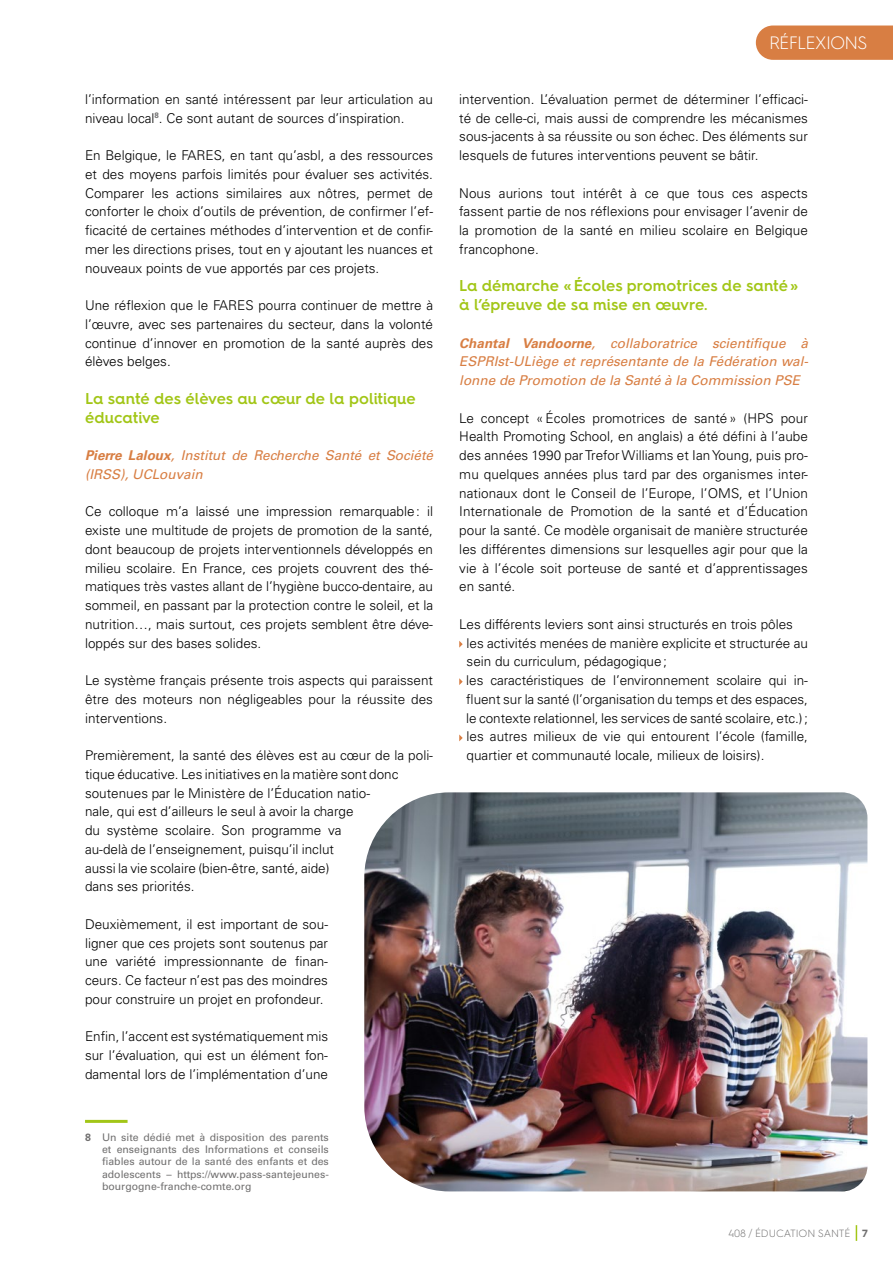
<style>
.page{position:relative;width:893px;height:1263px;background:#fff}
.page>*{position:absolute;margin:0;border:0;box-sizing:border-box;transform-origin:0 0}
.t1{font:300 18px "Hurme Geometric Sans 4";letter-spacing:-.05em;color:#fff}
.t2{font:600 15.75px/18.8px "Hurme Geometric Sans 4";color:#a2c617}
.t3{font:300 13.5px/18.8px "Univers LT Std";color:#000;text-align:justify}
.t4{font:italic 13.5px/18.8px "Univers LT Std";color:#d87e43}
.t5{font:10.5px/12.5px "Univers LT Std";color:#706f6f;text-align:justify}
.t6{font:300 10.5px "Hurme Geometric Sans 4";letter-spacing:-.01em;color:#706f6f}
.s1{font-weight:700}
</style>
<div class="page">
<svg style="left:856px;top:1225px;width:1px;height:16px"></svg>
<svg style="left:459px;top:641px;width:4px;height:7px"></svg>
<svg style="left:459px;top:678px;width:4px;height:7px"></svg>
<svg style="left:459px;top:734px;width:4px;height:7px"></svg>
<div style="left:756px;top:26px;width:137px;height:34px;background:#d87e43"></div>
<hr style="left:85px;top:1120px;width:43px;height:3px;background:#a2c617">
<img style="left:364px;top:792px;width:503px;height:399px">
<p class="t3" style="left:85px;top:90px;width:349px">l’information en santé intéressent par leur articulation au niveau local<sup>8</sup>. Ce sont autant de sources d’inspiration.</p>
<p class="t3" style="left:85px;top:146px;width:350px">En Belgique, le FARES, en tant qu’asbl, a des ressources et des moyens parfois limités pour évaluer ses activités.<br>Comparer les actions similaires aux nôtres, permet de conforter le choix d’outils de prévention, de confirmer l’ef&shy;ficacité de certaines méthodes d’intervention et de confir&shy;mer les directions prises, tout en y ajoutant les nuances et nouveaux points de vue apportés par ces projets.</p>
<p class="t3" style="left:85px;top:296px;width:350px">Une réflexion que le FARES pourra continuer de mettre à l’œuvre, avec ses partenaires du secteur, dans la volonté continue d’innover en promotion de la santé auprès des élèves belges.</p>
<p class="t2" style="left:85px;top:389px;width:332px">La santé des élèves au cœur de la politique éducative</p>
<p class="t4" style="left:85px;top:446px;width:350px"><span class="s1">Pierre Laloux</span>, Institut de Recherche Santé et Société (IRSS), UCLouvain</p>
<p class="t3" style="left:85px;top:502px;width:350px">Ce colloque m’a laissé une impression remarquable: il existe une multitude de projets de promotion de la santé, dont beaucoup de projets interventionnels développés en milieu scolaire. En France, ces projets couvrent des thé&shy;matiques très vastes allant de l’hygiène bucco-dentaire, au sommeil, en passant par la protection contre le soleil, et la nutrition…, mais surtout, ces projets semblent être déve&shy;loppés sur des bases solides.</p>
<p class="t3" style="left:85px;top:671px;width:350px">Le système français présente trois aspects qui paraissent être des moteurs non négligeables pour la réussite des interventions.</p>
<p class="t3" style="left:85px;top:746px;width:350px;text-align:left">Premièrement, la santé des élèves est au cœur de la poli&shy;tique éducative. Les initiatives en la matière sont donc soutenues par le Ministère de l’Éducation natio-<br>nale, qui est d’ailleurs le seul à avoir la charge<br>du système scolaire. Son programme va<br>au-delà de l’enseignement, puisqu’il inclut<br>aussi la vie scolaire (bien-être, santé, aide)<br>dans ses priorités.</p>
<p class="t3" style="left:85px;top:915px;width:245px">Deuxièmement, il est important de sou&shy;ligner que ces projets sont soutenus par une variété impressionnante de finan&shy;ceurs. Ce facteur n’est pas des moindres pour construire un projet en profondeur.</p>
<p class="t3" style="left:85px;top:1027px;width:245px">Enfin, l’accent est systématiquement mis sur l’évaluation, qui est un élément fon&shy;damental lors de l’implémentation d’une</p>
<p class="t5" style="left:102px;top:1130px;width:228px;text-indent:-17px"><span class="s1">8</span> Un site dédié met à disposition des parents et enseignants des Informations et conseils fiables autour de la santé des enfants et des adolescents – https://www.pass-santejeunes&shy;bourgogne-franche-comte.org</p>
<h1 class="t1" style="left:769px;top:30px;width:100px">RÉFLEXIONS</h1>
<p class="t3" style="left:459px;top:90px;width:350px">intervention. L’évaluation permet de déterminer l’efficaci&shy;té de celle-ci, mais aussi de comprendre les mécanismes sous-jacents à sa réussite ou son échec. Des éléments sur lesquels de futures interventions peuvent se bâtir.</p>
<p class="t3" style="left:459px;top:183px;width:350px">Nous aurions tout intérêt à ce que tous ces aspects fassent partie de nos réflexions pour envisager l’avenir de la promotion de la santé en milieu scolaire en Belgique francophone.</p>
<p class="t2" style="left:459px;top:276px;width:341px">La démarche «Écoles promotrices de santé» à l’épreuve de sa mise en œuvre.</p>
<p class="t4" style="left:459px;top:334px;width:350px;text-align:justify"><span class="s1">Chantal Vandoorne</span>, collaboratrice scientifique à ESPRIst-ULiège et représentante de la Fédération wal&shy;lonne de Promotion de la Santé à la Commission PSE</p>
<p class="t3" style="left:459px;top:408px;width:350px">Le concept «Écoles promotrices de santé» (HPS pour Health Promoting School, en anglais) a été défini à l’aube des années 1990 par Trefor Williams et Ian Young, puis pro&shy;mu quelques années plus tard par des organismes inter&shy;nationaux dont le Conseil de l’Europe, l’OMS, et l’Union Internationale de Promotion de la santé et d’Éducation pour la santé. Ce modèle organisait de manière structurée les différentes dimensions sur lesquelles agir pour que la vie à l’école soit porteuse de santé et d’apprentissages en santé.</p>
<p class="t3" style="left:466px;top:615px;width:343px;text-align:left;text-indent:-7px">Les différents leviers sont ainsi structurés en trois pôles les activités menées de manière explicite et structurée au sein du curriculum, pédagogique;<br>les caractéristiques de l’environnement scolaire qui in&shy;fluent sur la santé (l’organisation du temps et des espaces, le contexte relationnel, les services de santé scolaire, etc.); les autres milieux de vie qui entourent l’école (famille, quartier et communauté locale, milieux de loisirs).</p>
<p class="t6" style="left:728px;top:1227px;width:141px">408 / ÉDUCATION SANTÉ <span class="s1">7</span></p>
</div>
